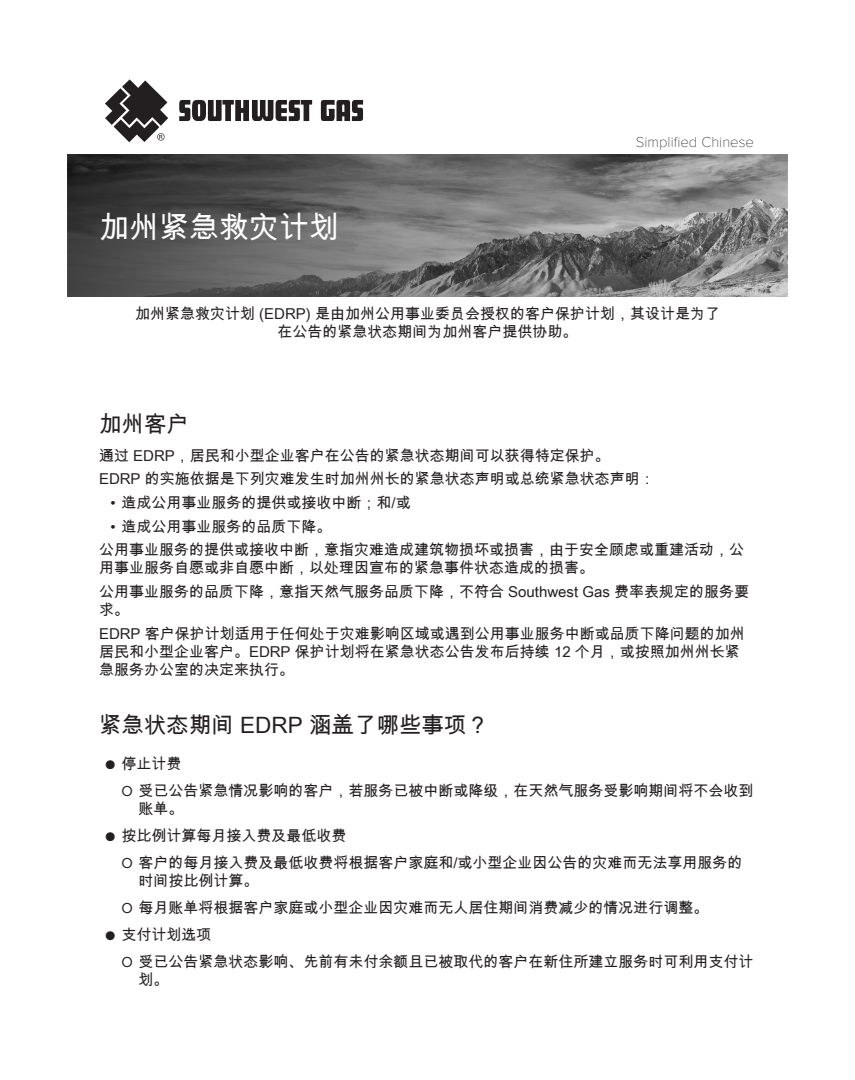
<style>
.page{position:relative;width:855px;height:1080px;background:#fff}
.page>*{position:absolute;margin:0;border:0;box-sizing:border-box;transform-origin:0 0}
.t1{font:30px "Arial Unicode MS";color:#fff}
.t2{font:22.5px "Arial Unicode MS";color:#231f20}
.t3{font:15px/18px "Arial Unicode MS";color:#231f20}
.t4{font:100 15px "Proxima Nova T";color:#231f20}
.s1{font-family:"Proxima Nova"}
</style>
<div class="page">
<svg style="left:179px;top:100px;width:133px;height:21px"></svg>
<svg style="left:321px;top:100px;width:42px;height:21px"></svg>
<svg style="left:105px;top:79px;width:63px;height:63px"></svg>
<img style="left:68px;top:155px;width:720px;height:142px">
<p class="t1" style="left:99px;top:205px;width:242px">加州紧急救灾计划</p>
<p class="t4" style="left:636px;top:131px;width:120px">Simplified Chinese</p>
<p class="t3" style="left:135px;top:305px;width:586px;line-height:17.5px;text-align:center">加州紧急救灾计划 (EDRP) 是由加州公用事业委员会授权的客户保护计划，其设计是为了在公告的紧急状态期间为加州客户提供协助。</p>
<p class="t2" style="left:99px;top:408px;width:91px">加州客户</p>
<p class="t3" style="left:99px;top:446px;width:512px">通过 EDRP，居民和小型企业客户在公告的紧急状态期间可以获得特定保护。</p>
<p class="t3" style="left:99px;top:470px;width:557px">EDRP 的实施依据是下列灾难发生时加州州长的紧急状态声明或总统紧急状态声明：</p>
<p class="t3" style="left:111px;top:493px;width:302px">• 造成公用事业服务的提供或接收中断；和/或</p>
<p class="t3" style="left:111px;top:517px;width:222px">• 造成公用事业服务的品质下降。</p>
<p class="t3" style="left:99px;top:541px;width:647px">公用事业服务的提供或接收中断，意指灾难造成建筑物损坏或损害，由于安全顾虑或重建活动，公用事业服务自愿或非自愿中断，以处理因宣布的紧急事件状态造成的损害。</p>
<p class="t3" style="left:99px;top:582px;width:652px">公用事业服务的品质下降，意指天然气服务品质下降，不符合 Southwest Gas 费率表规定的服务要求。</p>
<p class="t3" style="left:99px;top:624px;width:647px">EDRP 客户保护计划适用于任何处于灾难影响区域或遇到公用事业服务中断或品质下降问题的加州居民和小型企业客户。EDRP 保护计划将在紧急状态公告发布后持续 12 个月，或按照加州州长紧急服务办公室的决定来执行。</p>
<p class="t2" style="left:99px;top:708px;width:392px">紧急状态期间 EDRP 涵盖了哪些事项？</p>
<p class="t3" style="left:105px;top:754px;width:78px"><span class="s1">●</span> 停止计费</p>
<p class="t3" style="left:138px;top:781px;width:617px;text-indent:-17px"><span class="s1">O</span> 受已公告紧急情况影响的客户，若服务已被中断或降级，在天然气服务受影响期间将不会收到账单。</p>
<p class="t3" style="left:105px;top:826px;width:243px"><span class="s1">●</span> 按比例计算每月接入费及最低收费</p>
<p class="t3" style="left:138px;top:853px;width:606px;text-indent:-17px"><span class="s1">O</span> 客户的每月接入费及最低收费将根据客户家庭和/或小型企业因公告的灾难而无法享用服务的时间按比例计算。</p>
<p class="t3" style="left:121px;top:898px;width:588px"><span class="s1">O</span> 每月账单将根据客户家庭或小型企业因灾难而无人居住期间消费减少的情况进行调整。</p>
<p class="t3" style="left:105px;top:925px;width:108px"><span class="s1">●</span> 支付计划选项</p>
<p class="t3" style="left:138px;top:952px;width:617px;text-indent:-17px"><span class="s1">O</span> 受已公告紧急状态影响、先前有未付余额且已被取代的客户在新住所建立服务时可利用支付计划。</p>
</div>
